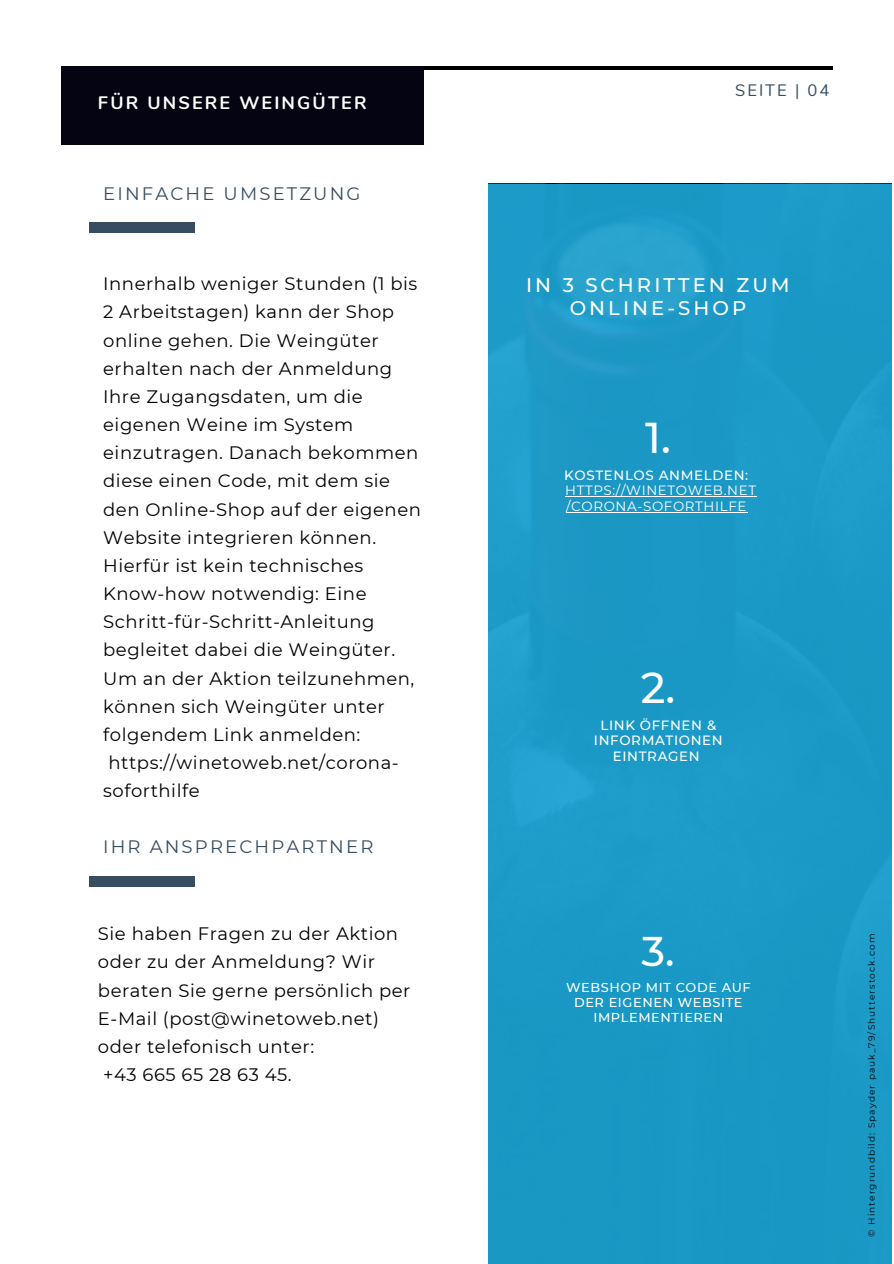
<style>
.page{position:relative;width:894px;height:1264px;background:#fff}
.page>*{position:absolute;margin:0;border:0;box-sizing:border-box;transform-origin:0 0}
.t1{font:500 43.05px "Montserrat";color:#fff}
.t2{font:500 41.4px "Montserrat";color:#fff}
.t3{font:500 19.65px/23.1px "Montserrat";letter-spacing:.155em;color:#fff;text-align:center}
.t4{font:18px/28.2px "Montserrat";letter-spacing:.03em;color:#000}
.t5{font:18px "Montserrat";letter-spacing:.12em;color:#364d62}
.t6{font:700 18px "Nunito";letter-spacing:.12em;color:#fff}
.t7{font:16.5px "Nunito";letter-spacing:.12em;color:#364d62}
.t8{font:500 13.35px/15.5px "Montserrat";letter-spacing:.045em;color:#fff;text-align:center}
.t9{font:13.35px/15.5px "Montserrat";letter-spacing:.045em;color:#fff}
.t10{font:500 12.9px/14.9px "Montserrat";letter-spacing:.045em;color:#fff;text-align:center}
.t11{font:9px "Montserrat";letter-spacing:.12em;color:#000}
</style>
<div class="page">
<hr style="left:61px;top:66px;width:771px;height:4px;background:#000">
<div style="left:61px;top:66px;width:362px;height:78px;background:#040412"></div>
<div style="left:89px;top:223px;width:106px;height:10px;background:#364d62"></div>
<div style="left:488px;top:184px;width:403px;height:1079px;background:#1b98c6"></div>
<div style="left:89px;top:876px;width:106px;height:10px;background:#364d62"></div>
<hr style="left:565px;top:496px;width:191px;height:1px;background:#fff">
<hr style="left:566px;top:512px;width:180px;height:1px;background:#fff">
<p class="t6" style="left:98px;top:91px;width:270px">FÜR UNSERE WEINGÜTER</p>
<p class="t5" style="left:103px;top:182px;width:259px">EINFACHE UMSETZUNG</p>
<p class="t4" style="left:103px;top:270px;width:319px">Innerhalb weniger Stunden (1 bis<br>2 Arbeitstagen) kann der Shop online gehen. Die Weingüter erhalten nach der Anmeldung<br>Ihre Zugangsdaten, um die eigenen Weine im System einzutragen. Danach bekommen diese einen Code, mit dem sie den Online-Shop auf der eigenen<br>Website integrieren können.<br>Hierfür ist kein technisches<br>Know-how notwendig: Eine<br>Schritt-für-Schritt-Anleitung begleitet dabei die Weingüter.<br>Um an der Aktion teilzunehmen, können sich Weingüter unter folgendem Link anmelden: https://winetoweb.net/corona&shy;soforthilfe</p>
<p class="t5" style="left:103px;top:835px;width:271px">IHR ANSPRECHPARTNER</p>
<p class="t4" style="left:98px;top:919px;width:314px">Sie haben Fragen zu der Aktion oder zu der Anmeldung? Wir beraten Sie gerne persönlich per<br>E-Mail (post@winetoweb.net) oder telefonisch unter:<br>+43 665 65 28 63 45.</p>
<p class="t7" style="left:735px;top:80px;width:96px">SEITE | 04</p>
<p class="t3" style="left:526px;top:273px;width:265px">IN 3 SCHRITTEN ZUM<br>ONLINE-SHOP</p>
<h1 class="t1" style="left:645px;top:411px;width:27px">1.</h1>
<p class="t8" style="left:564px;top:467px;width:185px">KOSTENLOS ANMELDEN:</p>
<p class="t9" style="left:565px;top:483px;width:192px">HTTPS://WINETOWEB.NET /CORONA-SOFORTHILFE</p>
<h1 class="t1" style="left:640px;top:661px;width:36px">2.</h1>
<p class="t8" style="left:593px;top:717px;width:130px">LINK ÖFFNEN &amp;<br>INFORMATIONEN<br>EINTRAGEN</p>
<h2 class="t2" style="left:641px;top:926px;width:35px">3.</h2>
<p class="t10" style="left:566px;top:979px;width:186px">WEBSHOP MIT CODE AUF<br>DER EIGENEN WEBSITE<br>IMPLEMENTIEREN</p>
<p class="t11" style="left:865px;top:1236px;width:304px;rotate:-90deg">© Hintergrundbild: Spayder pauk_79/Shutterstock.com</p>
</div>
